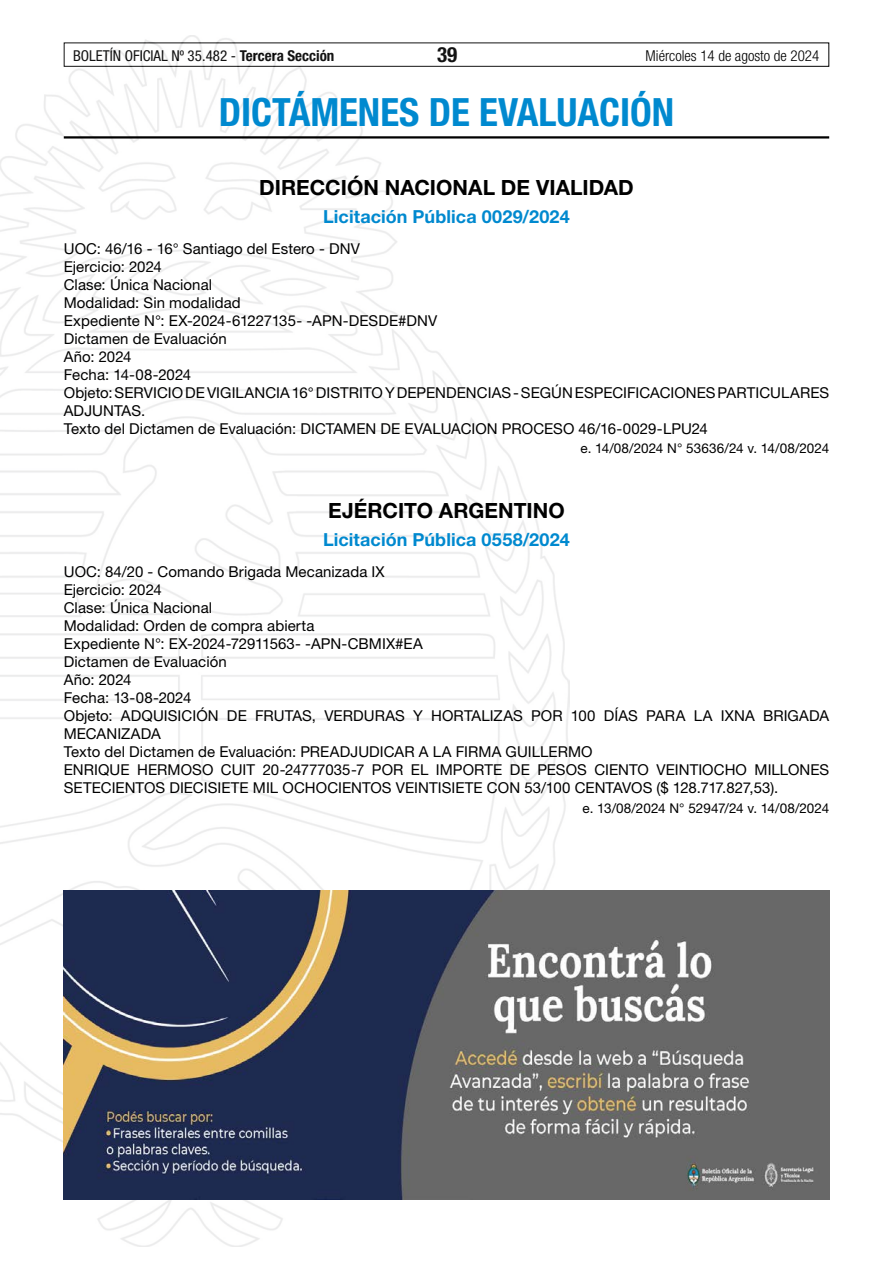
<style>
.page{position:relative;width:893px;height:1263px;background:#fff}
.page>*{position:absolute;margin:0;border:0;box-sizing:border-box;transform-origin:0 0}
.t1{font:700 condensed 39px "Helvetica Neue LT Std";color:#0089cf}
.t2{font:700 21px "Helvetica Neue LT Std";color:#000}
.t3{font:700 condensed 21px "Helvetica Neue LT Std";color:#000}
.t4{font:700 18px "Helvetica Neue LT Std";letter-spacing:.005em;color:#0089cf}
.t5{font:15px/18px "Helvetica Neue LT Std";letter-spacing:.005em;color:#000}
.t6{font:condensed 15px "Helvetica Neue LT Std";color:#000}
.t7{font:300 condensed 15px "Helvetica Neue LT Std";color:#000}
.t8{font:13.5px "Helvetica Neue LT Std";letter-spacing:-.005em;color:#000}
.s1{font-weight:700}
</style>
<div class="page">
<div style="left:64px;top:43px;width:765px;height:24px;border:1px solid #000"></div>
<img style="left:0;top:35px;width:569px;height:1211px">
<hr style="left:64px;top:136px;width:765px;height:3px;background:#000">
<img style="left:64px;top:891px;width:765px;height:308px">
<p class="t6" style="left:73px;top:47px;width:263px">BOLETÍN OFICIAL Nº 35.482 - <span class="s1">Tercera Sección</span></p>
<h2 class="t3" style="left:437px;top:42px;width:22px">39</h2>
<p class="t7" style="left:646px;top:47px;width:175px">Miércoles 14 de agosto de 2024</p>
<h1 class="t1" style="left:219px;top:88px;width:457px">DICTÁMENES DE EVALUACIÓN</h1>
<h2 class="t2" style="left:259px;top:174px;width:376px">DIRECCIÓN NACIONAL DE VIALIDAD</h2>
<p class="t4" style="left:323px;top:205px;width:248px">Licitación Pública 0029/2024</p>
<p class="t5" style="left:64px;top:239px;width:767px">UOC: 46/16 - 16° Santiago del Estero - DNV<br>Ejercicio: 2024<br>Clase: Única Nacional<br>Modalidad: Sin modalidad<br>Expediente N°: EX-2024-61227135- -APN-DESDE#DNV<br>Dictamen de Evaluación<br>Año: 2024<br>Fecha: 14-08-2024<br>Objeto: SERVICIO DE VIGILANCIA 16° DISTRITO Y DEPENDENCIAS - SEGÚN ESPECIFICACIONES PARTICULARES ADJUNTAS.<br>Texto del Dictamen de Evaluación: DICTAMEN DE EVALUACION PROCESO 46/16-0029-LPU24</p>
<p class="t8" style="left:580px;top:440px;width:250px">e. 14/08/2024 N° 53636/24 v. 14/08/2024</p>
<h2 class="t2" style="left:328px;top:498px;width:238px">EJÉRCITO ARGENTINO</h2>
<p class="t4" style="left:323px;top:529px;width:248px">Licitación Pública 0558/2024</p>
<p class="t5" style="left:64px;top:562px;width:767px">UOC: 84/20 - Comando Brigada Mecanizada IX<br>Ejercicio: 2024<br>Clase: Única Nacional<br>Modalidad: Orden de compra abierta<br>Expediente N°: EX-2024-72911563- -APN-CBMIX#EA<br>Dictamen de Evaluación<br>Año: 2024<br>Fecha: 13-08-2024<br>Objeto: ADQUISICIÓN DE FRUTAS, VERDURAS Y HORTALIZAS POR 100 DÍAS PARA LA IXNA BRIGADA MECANIZADA<br>Texto del Dictamen de Evaluación: PREADJUDICAR A LA FIRMA GUILLERMO<br>ENRIQUE HERMOSO CUIT 20-24777035-7 POR EL IMPORTE DE PESOS CIENTO VEINTIOCHO MILLONES SETECIENTOS DIECISIETE MIL OCHOCIENTOS VEINTISIETE CON 53/100 CENTAVOS ($ 128.717.827,53).</p>
<p class="t8" style="left:582px;top:800px;width:248px">e. 13/08/2024 N° 52947/24 v. 14/08/2024</p>
</div>
